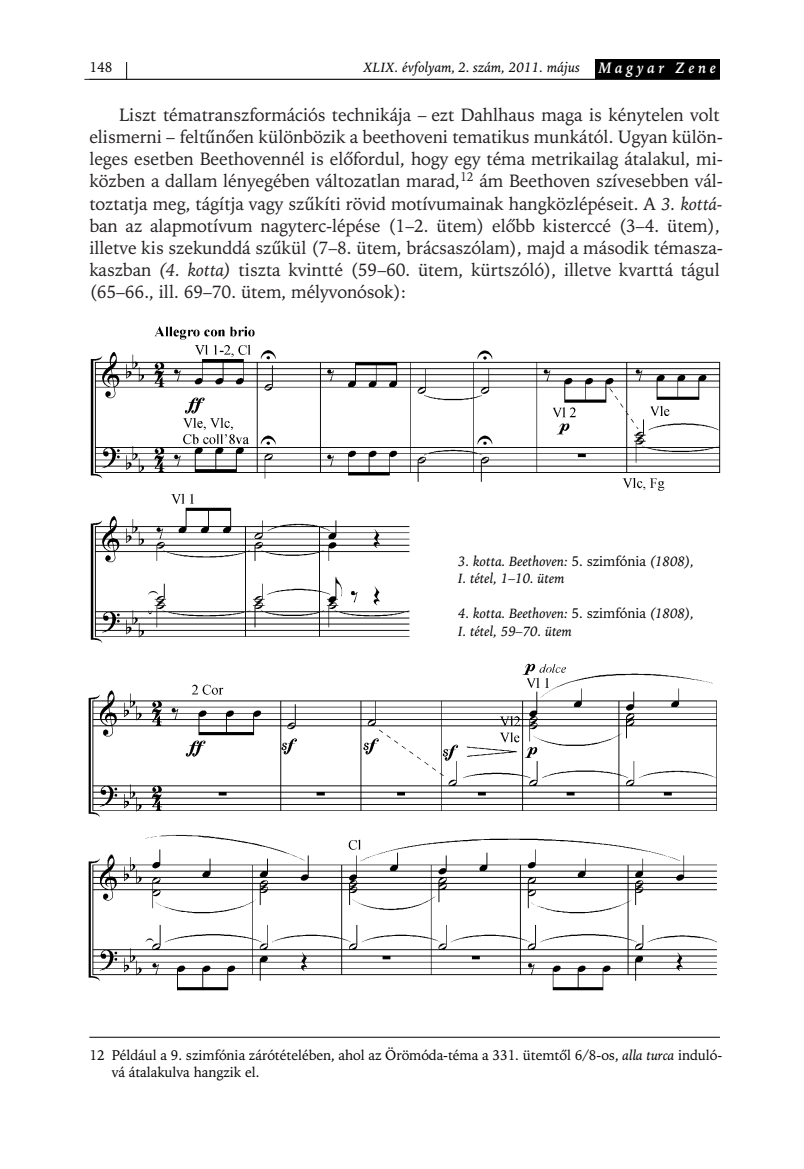
<style>
.page{position:relative;width:804px;height:1169px;background:#fff}
.page>*{position:absolute;margin:0;border:0;box-sizing:border-box;transform-origin:0 0}
.t1{font:17.85px/22.2px "Iowan Old Style";letter-spacing:-.005em;color:#231f20}
.t2{font:italic 14px/17.5px "Iowan Old Style";letter-spacing:-.005em;color:#000}
.t3{font:14px/17.5px "Iowan Old Style";letter-spacing:-.005em;color:#000}
.s1{font-weight:700;font-size:15.75px;color:#fff}
.s2{font-style:italic}
.s3{font-style:normal}
</style>
<div class="page">
<hr style="left:84px;top:79px;width:630px;height:1px;background:#231f20">
<hr style="left:89px;top:79px;width:630px;height:1px;background:#231f20">
<div style="left:595px;top:60px;width:124px;height:19px;background:#000"></div>
<svg style="left:126px;top:62px;width:1px;height:17px"></svg>
<hr style="left:89px;top:1037px;width:630px;height:1px;background:#000">
<img style="left:90px;top:326px;width:631px;height:317px">
<img style="left:88px;top:663px;width:629px;height:328px">
<p class="t3" style="left:89px;top:60px;width:25px">148</p>
<p class="t2" style="left:363px;top:60px;width:354px">XLIX. évfolyam, 2. szám, 2011. május <span class="s1">M a g y a r Z e n e</span></p>
<p class="t1" style="left:89px;top:105px;width:634px;text-indent:30px">Liszt tématranszformációs technikája – ezt Dahlhaus maga is kénytelen volt elismerni – feltûnôen különbözik a beethoveni tematikus munkától. Ugyan külön&shy;leges esetben Beethovennél is elôfordul, hogy egy téma metrikailag átalakul, mi&shy;közben a dallam lényegében változatlan marad,<sup>12</sup> ám Beethoven szívesebben vál&shy;toztatja meg, tágítja vagy szûkíti rövid motívumainak hangközlépéseit. A <span class="s2">3. kottá&shy;</span>ban az alapmotívum nagyterc- lépése (1–2. ütem) elôbb kisterccé (3–4. ütem), illetve kis szekunddá szûkül (7–8. ütem, brácsaszólam), majd a második témasza&shy;kaszban <span class="s2">(4. kotta)</span> tiszta kvintté (59–60. ütem, kürtszóló), illetve kvarttá tágul (65–66., ill. 69–70. ütem, mélyvonósok):</p>
<p class="t2" style="left:458px;top:554px;width:237px">3. kotta. Beethoven: <span class="s3">5. szimfónia</span> (1808),<br>I. tétel, 1–10. ütem</p>
<p class="t2" style="left:458px;top:606px;width:237px">4. kotta. Beethoven: <span class="s3">5. szimfónia</span> (1808),<br>I. tétel, 59–70. ütem</p>
<p class="t3" style="left:112px;top:1048px;width:611px;text-indent:-22px">12 Például a 9. szimfónia zárótételében, ahol az Örömóda- téma a 331. ütemtôl 6/8- os, <span class="s2">alla turca</span> induló&shy;vá átalakulva hangzik el.</p>
</div>
